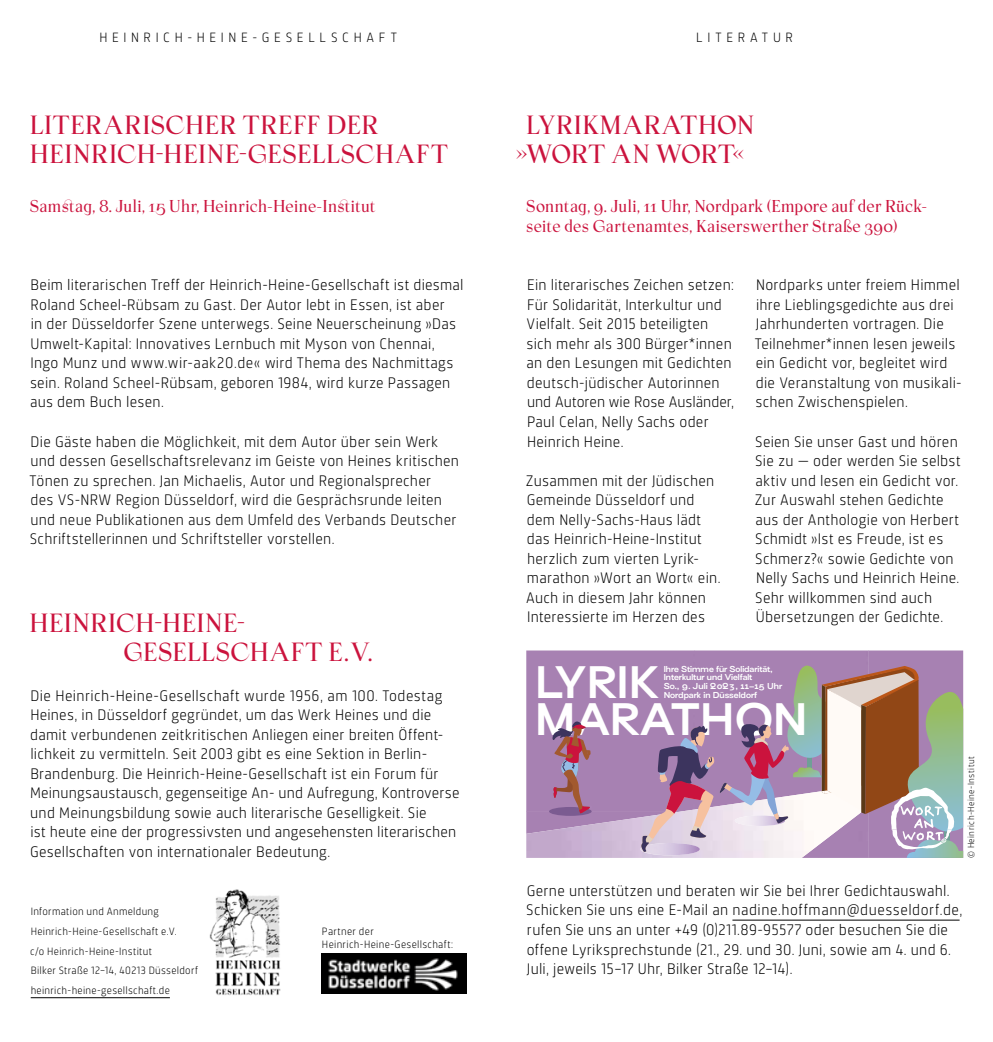
<style>
.page{position:relative;width:993px;height:1042px;background:#fff}
.page>*{position:absolute;margin:0;border:0;box-sizing:border-box;transform-origin:0 0}
.t1{font:600 expanded 41.82px/37.4px "Surt Expanded";letter-spacing:-.005em;color:#fff}
.t2{font:700 24.15px/29.1px "Apoc Revelations";letter-spacing:.02em;color:#cb133d}
.t3{font:300 15.75px/19.6px "Sinews Sans Pro";letter-spacing:.015em;color:#000}
.t4{font:700 15.75px/19.6px "Apoc Revelations";letter-spacing:.02em;color:#cb133d}
.t5{font:300 14px "Sinews Sans Pro";letter-spacing:.33em;color:#000}
.t6{font:300 11.03px/19.6px "Sinews Sans Pro";letter-spacing:.025em;color:#000}
.t7{font:300 9.28px "Sinews Sans Pro";letter-spacing:.04em;color:#000}
.t8{font:600 expanded 7.88px/8.6px "Surt Expanded";letter-spacing:-.005em;color:#fff}
</style>
<div class="page">
<hr style="left:732px;top:920px;width:227px;height:1px;background:#000">
<hr style="left:31px;top:997px;width:139px;height:1px;background:#000">
<img style="left:210px;top:889px;width:71px;height:107px">
<img style="left:322px;top:953px;width:142px;height:41px">
<div style="left:526px;top:650px;width:342px;height:141px;background:#a781b2"></div>
<img style="left:868px;top:650px;width:94px;height:15px">
<img style="left:526px;top:791px;width:114px;height:67px">
<div style="left:549px;top:807px;width:42px;height:9px;background:#7b5b91;border-radius:50%"></div>
<svg style="left:551px;top:721px;width:39px;height:92px;background:#a06b88"></svg>
<svg style="left:640px;top:665px;width:324px;height:193px;background:#b299a7"></svg>
<p class="t5" style="left:99px;top:30px;width:299px">HEINRICH-HEINE-GESELLSCHAFT</p>
<p class="t5" style="left:696px;top:30px;width:98px">LITERATUR</p>
<h2 class="t2" style="left:30px;top:110px;width:419px">LITERARISCHER TREFF DER<br>HEINRICH-HEINE-GESELLSCHAFT</h2>
<p class="t4" style="left:30px;top:196px;width:347px">Samstag, 8. Juli, 15 Uhr, Heinrich-Heine-Institut</p>
<p class="t3" style="left:30px;top:275px;width:435px">Beim literarischen Treff der Heinrich-Heine-Gesellschaft ist diesmal Roland Scheel-Rübsam zu Gast. Der Autor lebt in Essen, ist aber<br>in der Düsseldorfer Szene unterwegs. Seine Neuerscheinung »Das Umwelt-Kapital: Innovatives Lernbuch mit Myson von Chennai, Ingo Munz und www.wir-aak20.de« wird Thema des Nachmittags sein. Roland Scheel-Rübsam, geboren 1984, wird kurze Passagen aus dem Buch lesen.</p>
<p class="t3" style="left:29px;top:431px;width:431px">Die Gäste haben die Möglichkeit, mit dem Autor über sein Werk und dessen Gesellschaftsrelevanz im Geiste von Heines kritischen Tönen zu sprechen. Jan Michaelis, Autor und Regionalsprecher<br>des VS-NRW Region Düsseldorf, wird die Gesprächsrunde leiten und neue Publikationen aus dem Umfeld des Verbands Deutscher Schriftstellerinnen und Schriftsteller vorstellen.</p>
<h2 class="t2" style="left:123px;top:608px;width:250px;text-indent:-94px">HEINRICH-HEINE-<br>GESELLSCHAFT E.V.</h2>
<p class="t3" style="left:30px;top:685px;width:431px">Die Heinrich-Heine-Gesellschaft wurde 1956, am 100. Todestag Heines, in Düsseldorf gegründet, um das Werk Heines und die damit verbundenen zeitkritischen Anliegen einer breiten Öffent&shy;lichkeit zu vermitteln. Seit 2003 gibt es eine Sektion in Berlin-Brandenburg. Die Heinrich-Heine-Gesellschaft ist ein Forum für Meinungsaustausch, gegenseitige An- und Aufregung, Kontroverse und Meinungsbildung sowie auch literarische Geselligkeit. Sie<br>ist heute eine der progressivsten und angesehensten literarischen Gesellschaften von internationaler Bedeutung.</p>
<p class="t6" style="left:30px;top:902px;width:169px">Information und Anmeldung Heinrich-Heine-Gesellschaft e.V.<br>c/o Heinrich-Heine-Institut<br>Bilker Straße 12–14, 40213 Düsseldorf heinrich-heine-gesellschaft.de</p>
<p class="t6" style="left:322px;top:925px;width:132px;line-height:13px">Partner der<br>Heinrich-Heine-Gesellschaft:</p>
<h2 class="t2" style="left:515px;top:110px;width:240px;text-align:center">LYRIKMARATHON »WORT AN WORT«</h2>
<p class="t4" style="left:526px;top:196px;width:402px">Sonntag, 9. Juli, 11 Uhr, Nordpark (Empore auf der Rück&shy;seite des Gartenamtes, Kaiserswerther Straße 390)</p>
<p class="t3" style="left:526px;top:275px;width:209px">Ein literarisches Zeichen setzen:<br>Für Solidarität, Interkultur und<br>Vielfalt. Seit 2015 beteiligten sich mehr als 300 Bürger*innen an den Lesungen mit Gedichten deutsch-jüdischer Autorinnen und Autoren wie Rose Ausländer,<br>Paul Celan, Nelly Sachs oder<br>Heinrich Heine.</p>
<p class="t3" style="left:525px;top:470px;width:196px">Zusammen mit der Jüdischen<br>Gemeinde Düsseldorf und dem Nelly-Sachs-Haus lädt das Heinrich-Heine-Institut herzlich zum vierten Lyrik&shy;marathon »Wort an Wort« ein.<br>Auch in diesem Jahr können<br>Interessierte im Herzen des</p>
<p class="t3" style="left:754px;top:275px;width:208px">Nordparks unter freiem Himmel ihre Lieblingsgedichte aus drei<br>Jahrhunderten vortragen. Die<br>Teilnehmer*innen lesen jeweils ein Gedicht vor, begleitet wird die Veranstaltung von musikali&shy;schen Zwischenspielen.</p>
<p class="t3" style="left:754px;top:431px;width:207px">Seien Sie unser Gast und hören<br>Sie zu — oder werden Sie selbst aktiv und lesen ein Gedicht vor.<br>Zur Auswahl stehen Gedichte aus der Anthologie von Herbert<br>Schmidt »Ist es Freude, ist es<br>Schmerz?« sowie Gedichte von<br>Nelly Sachs und Heinrich Heine.<br>Sehr willkommen sind auch<br>Übersetzungen der Gedichte.</p>
<p class="t8" style="left:663px;top:665px;width:120px">Ihre Stimme für Solidarität,<br>Interkultur und Vielfalt<br>So., 9. Juli 2023, 11–15 Uhr<br>Nordpark in Düsseldorf</p>
<h1 class="t1" style="left:534px;top:668px;width:274px">LYRIK<br>MARATHON</h1>
<p class="t7" style="left:965px;top:858px;width:103px;rotate:-90deg">© Heinrich-Heine-Institut</p>
<p class="t3" style="left:526px;top:881px;width:437px">Gerne unterstützen und beraten wir Sie bei Ihrer Gedichtauswahl.<br>Schicken Sie uns eine E-Mail an nadine.hoffmann@duesseldorf.de, rufen Sie uns an unter +49 (0)211.89-95577 oder besuchen Sie die offene Lyriksprechstunde (21., 29. und 30. Juni, sowie am 4. und 6.<br>Juli, jeweils 15–17 Uhr, Bilker Straße 12–14).</p>
</div>
